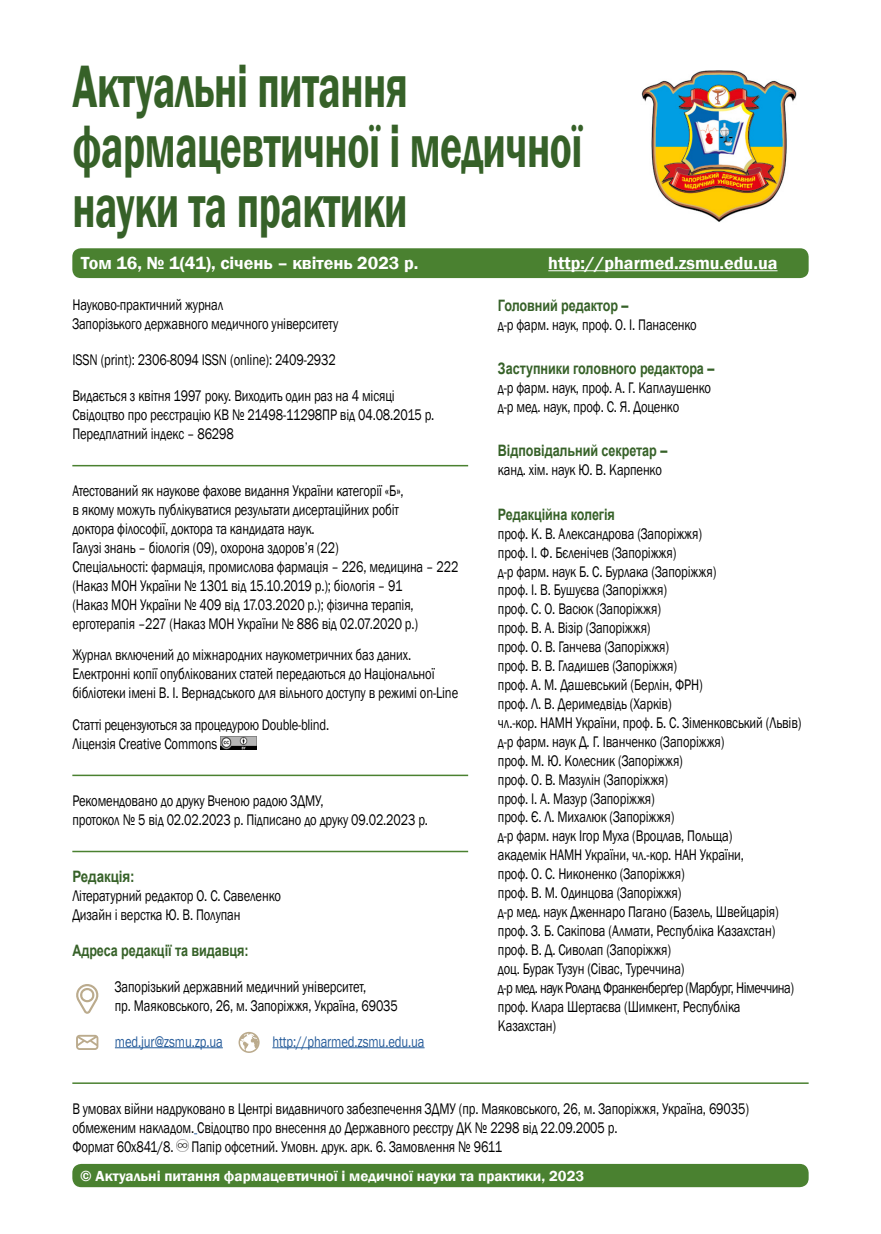
<style>
.page{position:relative;width:881px;height:1234px;background:#fff}
.page>*{position:absolute;margin:0;border:0;box-sizing:border-box;transform-origin:0 0}
._11{font:600 61.5px/60px "Franklin Gothic";letter-spacing:-.01em;color:#366128;scale:.67 1}
._12{font:600 18px "Franklin Gothic";color:#fff}
.Титул_редакційна_ра{font:15.75px/18.9px "Franklin Gothic";letter-spacing:-.01em;color:#000;scale:.8 1}
.титул_колонка_линия{font:15.75px/18.9px "Franklin Gothic";letter-spacing:-.01em;color:#000;scale:.8 1}
.титул_колонка{font:15.75px/18.9px "Franklin Gothic";letter-spacing:-.01em;color:#000;scale:.8 1}
.Титул_редакційна_ра-2{font:15.75px "Franklin Gothic";letter-spacing:-.04em;color:#000;scale:.8 1}
.титул_колонка-2{font:15.75px "Franklin Gothic";letter-spacing:-.01em;color:#255b9a;scale:.8 1}
.титул_колонка-3{font:700 15.75px "Arial";letter-spacing:-.005em;color:#366128;scale:.8 1}
.Титул_редакційна_ра-3{font:700 15.75px "Arial";letter-spacing:-.005em;color:#366128;scale:.8 1}
._14{font:600 15px "Franklin Gothic";color:#fff}
.s1{font-family:"Arial";font-weight:700;color:#366128}
</style>
<div class="page">
<div style="left:72px;top:1163px;width:736px;height:23px;background:#4a8130;border-radius:9px"></div>
<img style="left:641px;top:70px;width:156px;height:152px">
<div style="left:72px;top:248px;width:736px;height:30px;background:#4a8130;border-radius:9px"></div>
<hr style="left:548px;top:270px;width:229px;height:1px;background:#fff">
<hr style="left:72px;top:1082px;width:736px;height:1px;background:#4a8130">
<svg style="left:176px;top:1139px;width:12px;height:12px"></svg>
<svg style="left:76px;top:984px;width:22px;height:29px"></svg>
<svg style="left:76px;top:1034px;width:22px;height:15px"></svg>
<hr style="left:72px;top:465px;width:396px;height:1px;background:#4a8130">
<hr style="left:72px;top:774px;width:396px;height:2px;background:#4a8130">
<hr style="left:72px;top:850px;width:396px;height:2px;background:#4a8130">
<hr style="left:115px;top:1047px;width:108px;height:1px;background:#255b9a">
<hr style="left:272px;top:1047px;width:152px;height:1px;background:#255b9a">
<img style="left:220px;top:736px;width:36px;height:13px">
<svg style="left:238px;top:1031px;width:21px;height:21px"></svg>
<p class="_11" style="left:72px;top:57px;width:762px">Актуальні питання фармацевтичної і медичної науки та практики</p>
<p class="_12" style="left:81px;top:252px;width:339px">Том 16, № 1(41), січень – квітень 2023 р.</p>
<p class="_12" style="left:548px;top:252px;width:231px">http://pharmed.zsmu.edu.ua</p>
<p class="Титул_редакційна_ра" style="left:497px;top:296px;width:250px"><span class="s1">Головний редактор –<br></span>д-р фарм. наук, проф. О. І. Панасенко</p>
<p class="Титул_редакційна_ра" style="left:497px;top:360px;width:272px"><span class="s1">Заступники головного редактора – </span>д-р фарм. наук, проф. А. Г. Каплаушенко д-р мед. наук, проф. C. Я. Доценко</p>
<p class="Титул_редакційна_ра" style="left:497px;top:442px;width:213px"><span class="s1">Відповідальний секретар – </span>канд. хім. наук Ю. В. Карпенко</p>
<p class="Титул_редакційна_ра-3" style="left:497px;top:503px;width:148px">Редакційна колегія</p>
<p class="Титул_редакційна_ра" style="left:497px;top:524px;width:257px">проф. К. В. Александрова (Запоріжжя)</p>
<p class="Титул_редакційна_ра" style="left:497px;top:543px;width:224px">проф. І. Ф. Бєленічев (Запоріжжя)</p>
<p class="Титул_редакційна_ра" style="left:497px;top:562px;width:274px">д-р фарм. наук Б. С. Бурлака (Запоріжжя)</p>
<p class="Титул_редакційна_ра" style="left:497px;top:581px;width:213px">проф. І. В. Бушуєва (Запоріжжя)</p>
<p class="Титул_редакційна_ра" style="left:497px;top:600px;width:205px">проф. С. О. Васюк (Запоріжжя)</p>
<p class="Титул_редакційна_ра" style="left:497px;top:618px;width:192px">проф. В. А. Візір (Запоріжжя)</p>
<p class="Титул_редакційна_ра" style="left:497px;top:637px;width:215px">проф. О. В. Ганчева (Запоріжжя)</p>
<p class="Титул_редакційна_ра" style="left:497px;top:656px;width:225px">проф. В. В. Гладишев (Запоріжжя)</p>
<p class="Титул_редакційна_ра" style="left:497px;top:675px;width:257px">проф. А. М. Дашевський (Берлін, ФРН)</p>
<p class="Титул_редакційна_ра" style="left:497px;top:694px;width:219px">проф. Л. В. Деримедвідь (Харків)</p>
<p class="Титул_редакційна_ра" style="left:497px;top:713px;width:381px">чл.-кор. НАМН України, проф. Б. С. Зіменковський (Львів)</p>
<p class="Титул_редакційна_ра" style="left:497px;top:732px;width:285px">д-р фарм. наук Д. Г. Іванченко (Запоріжжя)</p>
<p class="Титул_редакційна_ра" style="left:497px;top:751px;width:233px">проф. М. Ю. Колесник (Запоріжжя)</p>
<p class="Титул_редакційна_ра" style="left:497px;top:770px;width:214px">проф. О. В. Мазулін (Запоріжжя)</p>
<p class="Титул_редакційна_ра" style="left:497px;top:789px;width:197px">проф. І. А. Мазур (Запоріжжя)</p>
<p class="Титул_редакційна_ра" style="left:497px;top:807px;width:222px">проф. Є. Л. Михалюк (Запоріжжя)</p>
<p class="Титул_редакційна_ра" style="left:497px;top:826px;width:294px">д-р фарм. наук Ігор Муха (Вроцлав, Польща)</p>
<p class="Титул_редакційна_ра" style="left:497px;top:845px;width:309px">академік НАМН України, чл.-кор. НАН України, проф. О. С. Никоненко (Запоріжжя)</p>
<p class="Титул_редакційна_ра" style="left:497px;top:883px;width:231px">проф. В. М. Одинцова (Запоріжжя)</p>
<p class="Титул_редакційна_ра" style="left:497px;top:902px;width:352px">д-р мед. наук Дженнаро Пагано (Базель, Швейцарія)</p>
<p class="Титул_редакційна_ра" style="left:497px;top:921px;width:348px">проф. З. Б. Сакіпова (Алмати, Республіка Казахстан)</p>
<p class="Титул_редакційна_ра" style="left:497px;top:940px;width:218px">проф. В. Д. Сиволап (Запоріжжя)</p>
<p class="Титул_редакційна_ра" style="left:497px;top:959px;width:235px">доц. Бурак Тузун (Сівас, Туреччина)</p>
<p class="Титул_редакційна_ра-2" style="left:497px;top:977px;width:371px">д-р мед. наук Роланд Франкенберґер (Марбург, Німеччина)</p>
<p class="Титул_редакційна_ра" style="left:497px;top:996px;width:304px">проф. Клара Шертаєва (Шимкент, Республіка<br>Казахстан)</p>
<p class="титул_колонка" style="left:72px;top:296px;width:334px">Науково-практичний журнал<br>Запорізького державного медичного університету</p>
<p class="титул_колонка" style="left:72px;top:351px;width:331px">ISSN (print): 2306-8094 ISSN (online): 2409-2932</p>
<p class="титул_колонка" style="left:72px;top:387px;width:454px">Видається з квітня 1997 року. Виходить один раз на 4 місяці<br>Свідоцтво про реєстрацію КВ № 21498-11298ПР від 04.08.2015 р.<br>Передплатний індекс – 86298</p>
<p class="титул_колонка_линия" style="left:72px;top:481px;width:484px">Атестований як наукове фахове видання України категорії «Б»,<br>в якому можуть публікуватися результати дисертаційних робіт<br>доктора філософії, доктора та кандидата наук.<br>Галузі знань – біологія (09), охорона здоров’я (22)<br>Спеціальності: фармація, промислова фармація – 226, медицина – 222 (Наказ МОН України № 1301 від 15.10.2019 р.); біологія – 91<br>(Наказ МОН України № 409 від 17.03.2020 р.); фізична терапія, ерготерапія –227 (Наказ МОН України № 886 від 02.07.2020 р.)</p>
<p class="титул_колонка" style="left:72px;top:645px;width:483px">Журнал включений до міжнародних наукометричних баз даних.<br>Електронні копії опублікованих статей передаються до Національної бібліотеки імені В. І. Вернадського для вільного доступу в режимі on-Line</p>
<p class="титул_колонка" style="left:72px;top:715px;width:322px">Статті рецензуються за процедурою Double-blind.<br>Ліцензія Creative Commons</p>
<p class="титул_колонка_линия" style="left:72px;top:791px;width:446px">Рекомендовано до друку Вченою радою ЗДМУ,<br>протокол № 5 від 02.02.2023 р. Підписано до друку 09.02.2023 р.</p>
<p class="титул_колонка_линия" style="left:72px;top:867px;width:262px"><span class="s1">Редакція:<br></span>Літературний редактор О. С. Савеленко<br>Дизайн і верстка Ю. В. Полупан</p>
<p class="титул_колонка-3" style="left:72px;top:938px;width:222px">Адреса редакції та видавця:</p>
<p class="титул_колонка" style="left:115px;top:977px;width:355px">Запорізький державний медичний університет,<br>пр. Маяковського, 26, м. Запоріжжя, Україна, 69035</p>
<p class="титул_колонка-2" style="left:115px;top:1031px;width:136px">med.jur@zsmu.zp.ua</p>
<p class="титул_колонка-2" style="left:272px;top:1031px;width:192px">http://pharmed.zsmu.edu.ua</p>
<p class="титул_колонка_линия" style="left:72px;top:1099px;width:847px">В умовах війни надруковано в Центрі видавничого забезпечення ЗДМУ (пр. Маяковського, 26, м. Запоріжжя, Україна, 69035) обмеженим накладом. Свідоцтво про внесення до Державного реєстру ДК № 2298 від 22.09.2005 р.<br>Формат 60х841/8. Папір офсетний. Умовн. друк. арк. 6. Замовлення № 9611</p>
<p class="_14" style="left:80px;top:1166px;width:505px">© Актуальні питання фармацевтичної і медичної науки та практики, 2023</p>
</div>
